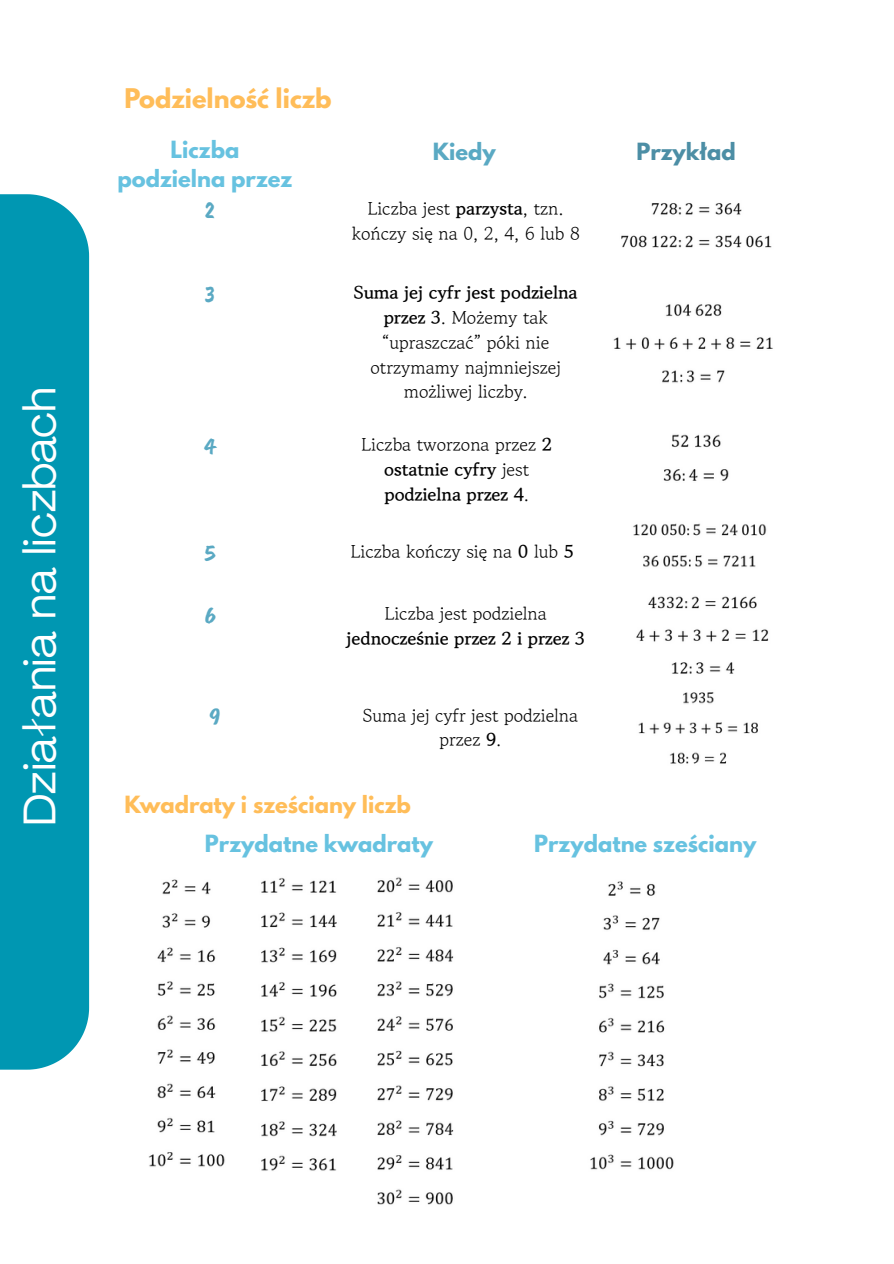
<style>
.page{position:relative;width:894px;height:1264px;background:#fff}
.page>*{position:absolute;margin:0;border:0;box-sizing:border-box;transform-origin:0 0}
.t1{font:45px "Agrandir";color:#fff}
.t2{font:700 24px "League Spartan";color:#ffbd59}
.t3{font:24px "Caveat Brush";color:#5aa9c3}
.t4{font:700 21px/29.2px "League Spartan";color:#67c2e0;text-align:center}
.t5{font:700 21px "League Spartan";color:#ffbd59}
.t6{font:700 21px "League Spartan";color:#4c8ea5}
.t7{font:700 21px "League Spartan";color:#5aa9c3}
.t8{font:18px/24.8px "Gowun Batang";color:#000;text-align:center}
.t9{font:700 18px/24.8px "Gowun Batang";color:#000;text-align:center}
.s1{font-weight:700}
.s2{font-weight:400}
</style>
<div class="page">
<div style="left:0;top:194px;width:89px;height:875px;background:#0097b2"></div>
<img style="left:621px;top:203px;width:151px;height:45px">
<img style="left:613px;top:304px;width:160px;height:79px">
<img style="left:663px;top:434px;width:66px;height:47px">
<img style="left:633px;top:523px;width:134px;height:44px">
<img style="left:636px;top:596px;width:133px;height:78px">
<img style="left:638px;top:692px;width:120px;height:72px">
<img style="left:149px;top:879px;width:76px;height:288px">
<img style="left:261px;top:877px;width:76px;height:294px">
<img style="left:377px;top:877px;width:77px;height:328px">
<img style="left:590px;top:881px;width:84px;height:289px">
<h1 class="t1" style="left:22px;top:826px;width:440px;rotate:-90deg">Działania na liczbach</h1>
<h2 class="t2" style="left:124px;top:87px;width:209px">Podzielność liczb</h2>
<p class="t4" style="left:117px;top:138px;width:176px">Liczba podzielna przez</p>
<p class="t7" style="left:432px;top:141px;width:65px">Kiedy</p>
<p class="t6" style="left:636px;top:141px;width:101px">Przykład</p>
<p class="t8" style="left:351px;top:196px;width:229px">Liczba jest <span class="s1">parzysta</span>, tzn. kończy się na 0, 2, 4, 6 lub 8</p>
<h2 class="t3" style="left:205px;top:195px;width:11px">2</h2>
<h2 class="t3" style="left:205px;top:279px;width:12px">3</h2>
<p class="t8" style="left:354px;top:280px;width:225px"><span class="s1">Suma jej cyfr jest podzielna przez 3</span>. Możemy tak “upraszczać” póki nie otrzymamy najmniejszej możliwej liczby.</p>
<h2 class="t3" style="left:205px;top:431px;width:13px">4</h2>
<p class="t9" style="left:361px;top:432px;width:192px"><span class="s2">Liczba tworzona przez</span> 2 ostatnie cyfry <span class="s2">jest </span>podzielna przez 4<span class="s2">.</span></p>
<h2 class="t3" style="left:205px;top:538px;width:12px">5</h2>
<p class="t8" style="left:351px;top:539px;width:224px">Liczba kończy się na <span class="s1">0</span> lub <span class="s1">5</span></p>
<h2 class="t3" style="left:205px;top:600px;width:13px">6</h2>
<p class="t8" style="left:384px;top:601px;width:163px">Liczba jest podzielna</p>
<p class="t9" style="left:346px;top:626px;width:240px">jednocześnie przez 2 i przez 3</p>
<h2 class="t3" style="left:209px;top:701px;width:13px">9</h2>
<p class="t8" style="left:362px;top:702px;width:217px">Suma jej cyfr jest podzielna przez <span class="s1">9</span>.</p>
<p class="t5" style="left:124px;top:794px;width:288px">Kwadraty i sześciany liczb</p>
<p class="t4" style="left:205px;top:832px;width:230px">Przydatne kwadraty</p>
<p class="t4" style="left:534px;top:832px;width:224px">Przydatne sześciany</p>
</div>
